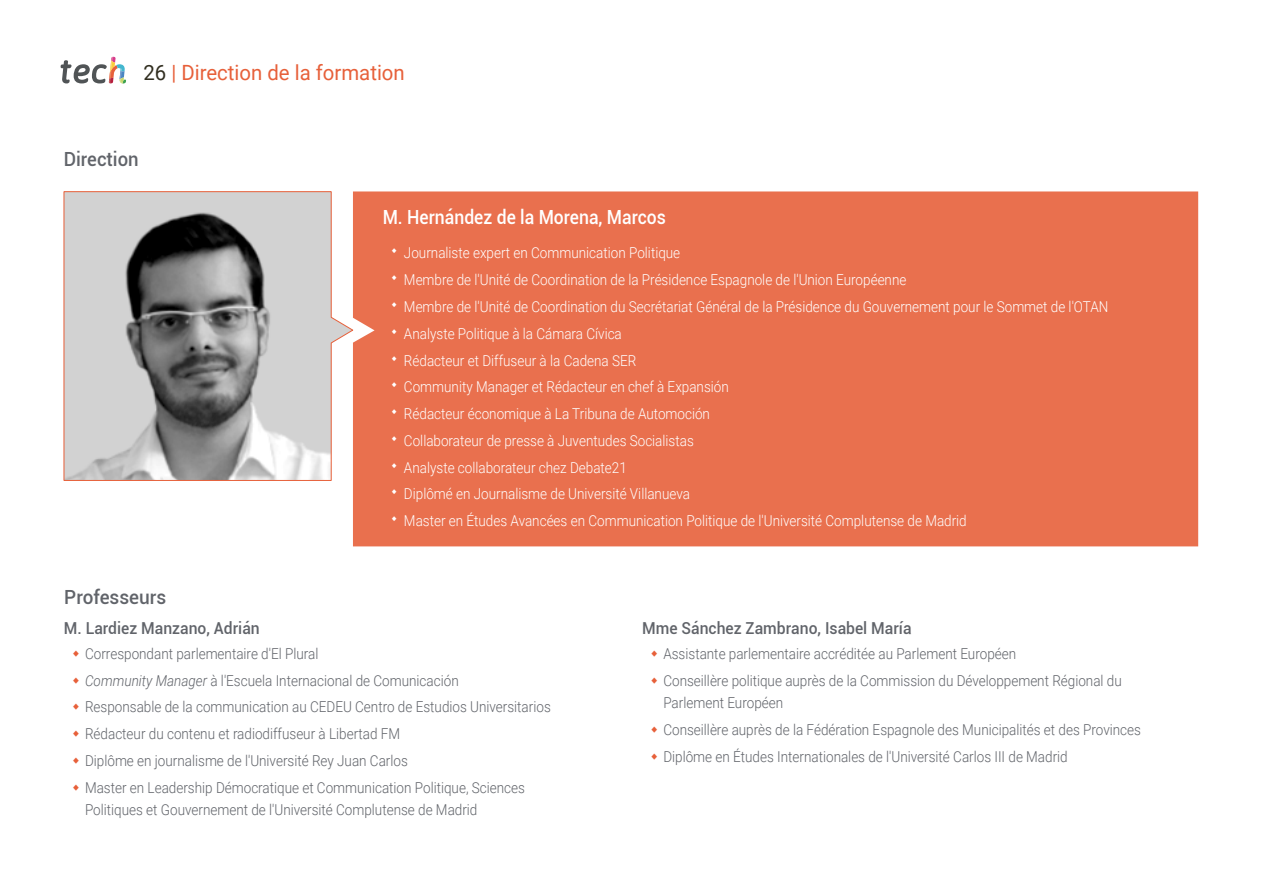
<style>
.page{position:relative;width:1263px;height:893px;background:#fff}
.page>*{position:absolute;margin:0;border:0;box-sizing:border-box;transform-origin:0 0}
.t1{font:21px "Roboto";color:#e7603a}
.t2{font:500 19.5px "Roboto";color:#fff;scale:.9 1}
.t3{font:500 19.5px "Roboto";color:#61646a}
.t4{font:500 19.5px "Roboto";color:#61646a;scale:.95 1}
.t5{font:500 16.5px "Roboto";color:#61646a;scale:.95 1}
.t6{font:300 15px/26.7px "Roboto";color:#61646a;scale:.9 1}
.t7{font:300 15px/26.7px "Roboto";color:#fff;scale:.9 1}
.s1{color:#312e20}
.s2{font-style:italic}
</style>
<div class="page">
<div style="left:353px;top:191px;width:845px;height:355px;background:#e9704e"></div>
<svg style="left:61px;top:57px;width:65px;height:27px"></svg>
<svg style="left:64px;top:191px;width:289px;height:290px;background:#b1afaf"></svg>
<svg style="left:392px;top:249px;width:5px;height:5px"></svg>
<svg style="left:392px;top:275px;width:5px;height:5px"></svg>
<svg style="left:392px;top:302px;width:5px;height:5px"></svg>
<svg style="left:392px;top:329px;width:5px;height:5px"></svg>
<svg style="left:392px;top:356px;width:5px;height:5px"></svg>
<svg style="left:392px;top:382px;width:5px;height:5px"></svg>
<svg style="left:392px;top:409px;width:5px;height:5px"></svg>
<svg style="left:392px;top:436px;width:5px;height:5px"></svg>
<svg style="left:392px;top:463px;width:5px;height:5px"></svg>
<svg style="left:392px;top:489px;width:5px;height:5px"></svg>
<svg style="left:392px;top:516px;width:5px;height:5px"></svg>
<h1 class="t1" style="left:144px;top:57px;width:263px"><span class="s1">26</span> | Direction de la formation</h1>
<h2 class="t4" style="left:64px;top:145px;width:80px">Direction</h2>
<h2 class="t3" style="left:64px;top:583px;width:104px">Professeurs</h2>
<h2 class="t2" style="left:383px;top:204px;width:316px">M. Hernández de la Morena, Marcos</h2>
<p class="t7" style="left:404px;top:239px;width:784px">Journaliste expert en Communication Politique<br>Membre de l'Unité de Coordination de la Présidence Espagnole de l'Union Européenne<br>Membre de l'Unité de Coordination du Secrétariat Général de la Présidence du Gouvernement pour le Sommet de l'OTAN Analyste Politique à la Cámara Cívica<br>Rédacteur et Diffuseur à la Cadena SER<br>Community Manager et Rédacteur en chef à Expansión<br>Rédacteur économique à La Tribuna de Automoción<br>Collaborateur de presse à Juventudes Socialistas<br>Analyste collaborateur chez Debate21<br>Diplômé en Journalisme de Université Villanueva<br>Master en Études Avancées en Communication Politique de l'Université Complutense de Madrid</p>
<p class="t5" style="left:64px;top:617px;width:208px">M. Lardiez Manzano, Adrián</p>
<p class="t6" style="left:85px;top:640px;width:519px">Correspondant parlementaire d'El Plural<br><span class="s2">Community Manager</span> à l'Escuela Internacional de Comunicación<br>Responsable de la communication au CEDEU Centro de Estudios Universitarios Rédacteur du contenu et radiodiffuseur à Libertad FM<br>Diplôme en journalisme de l'Université Rey Juan Carlos<br>Master en Leadership Démocratique et Communication Politique, Sciences</p>
<p class="t6" style="left:85px;top:796px;width:437px">Politiques et Gouvernement de l'Université Complutense de Madrid</p>
<p class="t5" style="left:642px;top:617px;width:285px">Mme Sánchez Zambrano, Isabel María</p>
<p class="t6" style="left:663px;top:640px;width:511px">Assistante parlementaire accréditée au Parlement Européen<br>Conseillère politique auprès de la Commission du Développement Régional du</p>
<p class="t6" style="left:663px;top:689px;width:532px">Parlement Européen<br>Conseillère auprès de la Fédération Espagnole des Municipalités et des Provinces<br>Diplôme en Études Internationales de l'Université Carlos III de Madrid</p>
</div>
